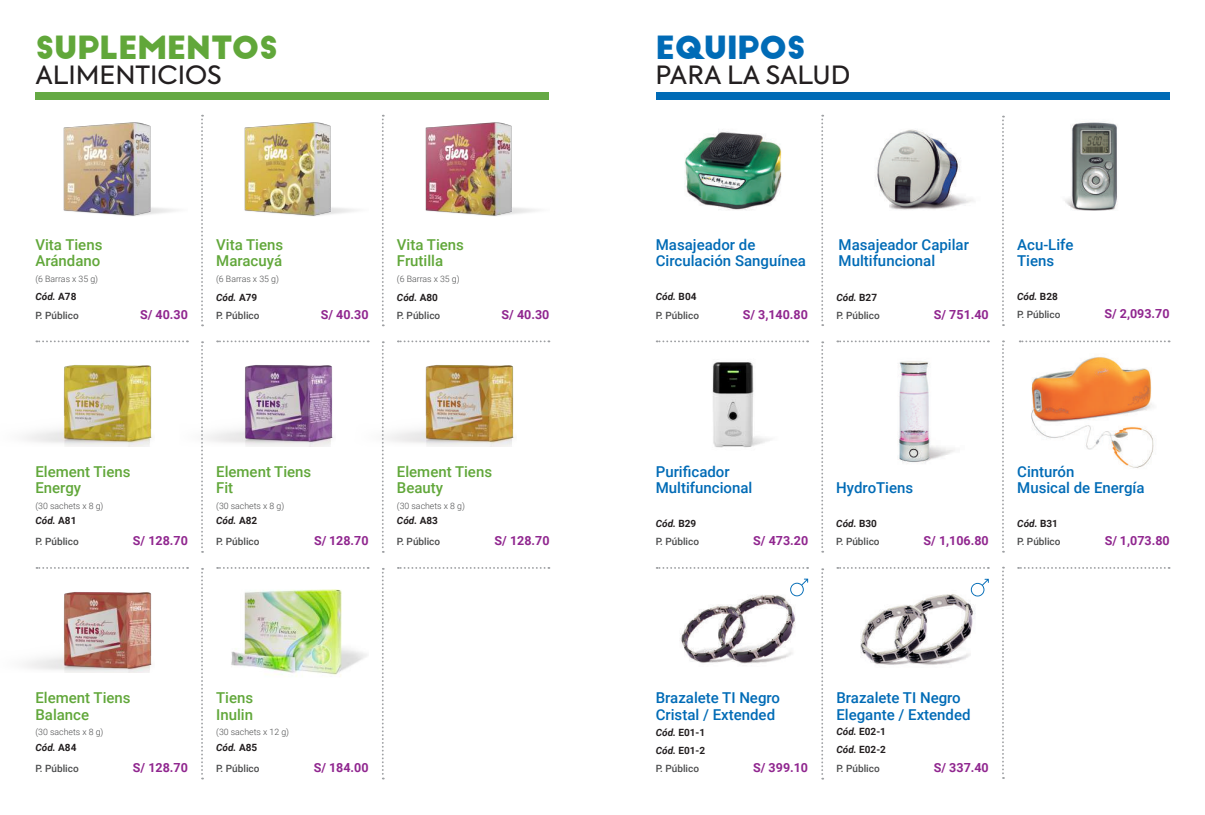
<style>
.page{position:relative;width:1205px;height:815px;background:#fff}
.page>*{position:absolute;margin:0;border:0;box-sizing:border-box;transform-origin:0 0}
.t1{font:31.25px "Big John";letter-spacing:-.02em;color:#61a73a;scale:1.04 1}
.t2{font:31.25px "Big John";letter-spacing:-.02em;color:#006bb6;scale:1.04 1}
.t3{font:25px "Axiforma";color:#231f20;scale:1.04 1}
.t4{font:500 15px/16.2px "Roboto";color:#006bb6}
.t5{font:500 15px/16.2px "Roboto";color:#61a73a}
.t6{font:700 12.5px "Roboto";color:#90268f}
.t7{font:500 10px/18.4px "Roboto";color:#4b4c4d}
.t8{font:italic 700 10px "Roboto";color:#231f20}
.t9{font:700 10px "Roboto";color:#231f20}
.t10{font:300 8.75px "Roboto";color:#4b4c4d}
.s1{font-style:normal}
.s2{font-weight:700;font-style:italic;color:#231f20}
.s3{font-weight:700;color:#231f20}
.s4{font-style:italic}
</style>
<div class="page">
<img style="left:860px;top:588px;width:120px;height:77px">
<img style="left:680px;top:595px;width:119px;height:69px">
<img style="left:875px;top:129px;width:99px;height:81px">
<img style="left:685px;top:131px;width:97px;height:79px">
<img style="left:1065px;top:122px;width:53px;height:89px">
<img style="left:63px;top:122px;width:113px;height:94px">
<img style="left:25px;top:365px;width:127px;height:81px">
<img style="left:25px;top:592px;width:127px;height:81px">
<img style="left:206px;top:365px;width:308px;height:81px">
<img style="left:425px;top:122px;width:113px;height:94px">
<img style="left:244px;top:122px;width:113px;height:94px">
<img style="left:898px;top:361px;width:57px;height:103px">
<img style="left:1031px;top:357px;width:123px;height:111px">
<img style="left:712px;top:362px;width:58px;height:86px">
<img style="left:231px;top:589px;width:136px;height:88px">
<svg style="left:201px;top:115px;width:2px;height:211px"></svg>
<svg style="left:201px;top:341px;width:2px;height:212px"></svg>
<svg style="left:201px;top:568px;width:2px;height:211px"></svg>
<svg style="left:382px;top:568px;width:2px;height:211px"></svg>
<svg style="left:382px;top:115px;width:2px;height:211px"></svg>
<svg style="left:382px;top:341px;width:2px;height:212px"></svg>
<svg style="left:36px;top:340px;width:152px;height:2px"></svg>
<svg style="left:217px;top:340px;width:152px;height:2px"></svg>
<svg style="left:398px;top:340px;width:151px;height:2px"></svg>
<svg style="left:398px;top:567px;width:151px;height:2px"></svg>
<svg style="left:217px;top:567px;width:152px;height:2px"></svg>
<svg style="left:37px;top:567px;width:151px;height:2px"></svg>
<svg style="left:821px;top:115px;width:2px;height:211px"></svg>
<svg style="left:821px;top:341px;width:2px;height:212px"></svg>
<svg style="left:821px;top:568px;width:2px;height:212px"></svg>
<svg style="left:1002px;top:116px;width:2px;height:210px"></svg>
<svg style="left:1002px;top:340px;width:2px;height:213px"></svg>
<svg style="left:1002px;top:567px;width:2px;height:212px"></svg>
<svg style="left:657px;top:340px;width:151px;height:2px"></svg>
<svg style="left:837px;top:340px;width:152px;height:2px"></svg>
<svg style="left:837px;top:567px;width:152px;height:2px"></svg>
<svg style="left:1018px;top:567px;width:151px;height:2px"></svg>
<svg style="left:1020px;top:340px;width:149px;height:2px"></svg>
<svg style="left:657px;top:567px;width:151px;height:2px"></svg>
<svg style="left:971px;top:579px;width:18px;height:17px"></svg>
<svg style="left:790px;top:579px;width:18px;height:17px"></svg>
<div style="left:655px;top:92px;width:514px;height:8px;background:#006bb6"></div>
<div style="left:35px;top:92px;width:514px;height:8px;background:#65a944"></div>
<h1 class="t1" style="left:35px;top:33px;width:235px">SUPLEMENTOS</h1>
<h2 class="t3" style="left:35px;top:59px;width:181px">ALIMENTICIOS</h2>
<h1 class="t2" style="left:655px;top:33px;width:146px">EQUIPOS</h1>
<h2 class="t3" style="left:655px;top:59px;width:189px">PARA LA SALUD</h2>
<p class="t5" style="left:35px;top:236px;width:69px">Vita Tiens<br>Arándano</p>
<p class="t5" style="left:216px;top:236px;width:69px">Vita Tiens<br>Maracuyá</p>
<p class="t5" style="left:397px;top:236px;width:69px">Vita Tiens<br>Frutilla</p>
<p class="t10" style="left:35px;top:273px;width:64px">(6 Barras x 35 g)</p>
<p class="t10" style="left:216px;top:273px;width:64px">(6 Barras x 35 g)</p>
<p class="t10" style="left:397px;top:273px;width:64px">(6 Barras x 35 g)</p>
<p class="t6" style="left:140px;top:305px;width:49px">S/ 40.30</p>
<p class="t8" style="left:35px;top:290px;width:43px">Cód. <span class="s1">A78</span></p>
<p class="t8" style="left:216px;top:290px;width:43px">Cód. <span class="s1">A79</span></p>
<p class="t8" style="left:397px;top:290px;width:43px">Cód. <span class="s1">A80</span></p>
<p class="t6" style="left:321px;top:306px;width:49px">S/ 40.30</p>
<p class="t6" style="left:501px;top:306px;width:49px">S/ 40.30</p>
<p class="t7" style="left:35px;top:306px;width:45px">P. Público</p>
<p class="t7" style="left:216px;top:306px;width:45px">P. Público</p>
<p class="t7" style="left:397px;top:306px;width:45px">P. Público</p>
<p class="t4" style="left:656px;top:236px;width:151px">Masajeador de<br>Circulación Sanguínea</p>
<p class="t4" style="left:838px;top:236px;width:132px">Masajeador Capilar<br>Multifuncional</p>
<p class="t4" style="left:1017px;top:236px;width:58px">Acu-Life<br>Tiens</p>
<p class="t8" style="left:656px;top:290px;width:42px">Cód. <span class="s1">B04</span></p>
<p class="t8" style="left:836px;top:290px;width:42px">Cód. <span class="s1">B27</span></p>
<p class="t6" style="left:743px;top:305px;width:67px">S/ 3,140.80</p>
<p class="t7" style="left:656px;top:306px;width:45px">P. Público</p>
<p class="t7" style="left:836px;top:306px;width:45px">P. Público</p>
<p class="t6" style="left:934px;top:305px;width:56px">S/ 751.40</p>
<p class="t7" style="left:1017px;top:287px;width:45px"><span class="s2">Cód.</span> <span class="s3">B28<br></span>P. Público</p>
<p class="t6" style="left:1104px;top:305px;width:67px">S/ 2,093.70</p>
<p class="t5" style="left:35px;top:463px;width:97px">Element Tiens<br>Energy</p>
<p class="t5" style="left:216px;top:463px;width:97px">Element Tiens<br>Fit</p>
<p class="t5" style="left:397px;top:463px;width:97px">Element Tiens<br>Beauty</p>
<p class="t4" style="left:656px;top:463px;width:98px">Purificador<br>Multifuncional</p>
<p class="t4" style="left:836px;top:479px;width:78px">HydroTiens</p>
<p class="t4" style="left:1017px;top:463px;width:129px">Cinturón<br>Musical de Energía</p>
<p class="t10" style="left:35px;top:499px;width:69px">(30 sachets x 8 g)</p>
<p class="t10" style="left:216px;top:499px;width:69px">(30 sachets x 8 g)</p>
<p class="t10" style="left:397px;top:499px;width:69px">(30 sachets x 8 g)</p>
<p class="t8" style="left:216px;top:513px;width:43px">Cód. <span class="s1">A82</span></p>
<p class="t8" style="left:35px;top:513px;width:43px">Cód. <span class="s1">A81</span></p>
<p class="t8" style="left:397px;top:514px;width:43px">Cód. <span class="s1">A83</span></p>
<p class="t8" style="left:656px;top:516px;width:42px">Cód. <span class="s1">B29</span></p>
<p class="t8" style="left:836px;top:516px;width:42px">Cód. <span class="s1">B30</span></p>
<p class="t8" style="left:1017px;top:516px;width:42px">Cód. <span class="s1">B31</span></p>
<p class="t7" style="left:35px;top:532px;width:45px">P. Público</p>
<p class="t6" style="left:133px;top:532px;width:56px">S/ 128.70</p>
<p class="t6" style="left:314px;top:532px;width:56px">S/ 128.70</p>
<p class="t7" style="left:216px;top:532px;width:45px">P. Público</p>
<p class="t7" style="left:397px;top:532px;width:45px">P. Público</p>
<p class="t6" style="left:494px;top:532px;width:56px">S/ 128.70</p>
<p class="t6" style="left:753px;top:532px;width:56px">S/ 473.20</p>
<p class="t6" style="left:923px;top:532px;width:67px">S/ 1,106.80</p>
<p class="t6" style="left:1105px;top:532px;width:66px">S/ 1,073.80</p>
<p class="t7" style="left:656px;top:532px;width:45px">P. Público</p>
<p class="t7" style="left:836px;top:532px;width:45px">P. Público</p>
<p class="t7" style="left:1017px;top:532px;width:45px">P. Público</p>
<p class="t5" style="left:35px;top:689px;width:97px">Element Tiens<br>Balance</p>
<p class="t5" style="left:216px;top:689px;width:39px">Tiens<br>Inulin</p>
<p class="t4" style="left:656px;top:689px;width:126px">Brazalete TI Negro<br>Cristal / Extended</p>
<p class="t4" style="left:836px;top:689px;width:136px">Brazalete TI Negro<br>Elegante / Extended</p>
<p class="t10" style="left:35px;top:726px;width:69px">(30 sachets x 8 g)</p>
<p class="t10" style="left:216px;top:726px;width:74px">(30 sachets x 12 g)</p>
<p class="t9" style="left:656px;top:725px;width:51px"><span class="s4">Cód.</span> E01-1</p>
<p class="t9" style="left:836px;top:725px;width:51px"><span class="s4">Cód.</span> E02-1</p>
<p class="t8" style="left:35px;top:740px;width:43px">Cód. <span class="s1">A84</span></p>
<p class="t8" style="left:216px;top:740px;width:43px">Cód. <span class="s1">A85</span></p>
<p class="t9" style="left:656px;top:743px;width:51px"><span class="s4">Cód.</span> E01-2</p>
<p class="t9" style="left:836px;top:743px;width:51px"><span class="s4">Cód.</span> E02-2</p>
<p class="t6" style="left:133px;top:759px;width:56px">S/ 128.70</p>
<p class="t6" style="left:314px;top:759px;width:56px">S/ 184.00</p>
<p class="t7" style="left:35px;top:759px;width:45px">P. Público</p>
<p class="t7" style="left:216px;top:759px;width:45px">P. Público</p>
<p class="t7" style="left:656px;top:759px;width:45px">P. Público</p>
<p class="t6" style="left:753px;top:759px;width:56px">S/ 399.10</p>
<p class="t7" style="left:836px;top:759px;width:45px">P. Público</p>
<p class="t6" style="left:934px;top:759px;width:56px">S/ 337.40</p>
</div>
